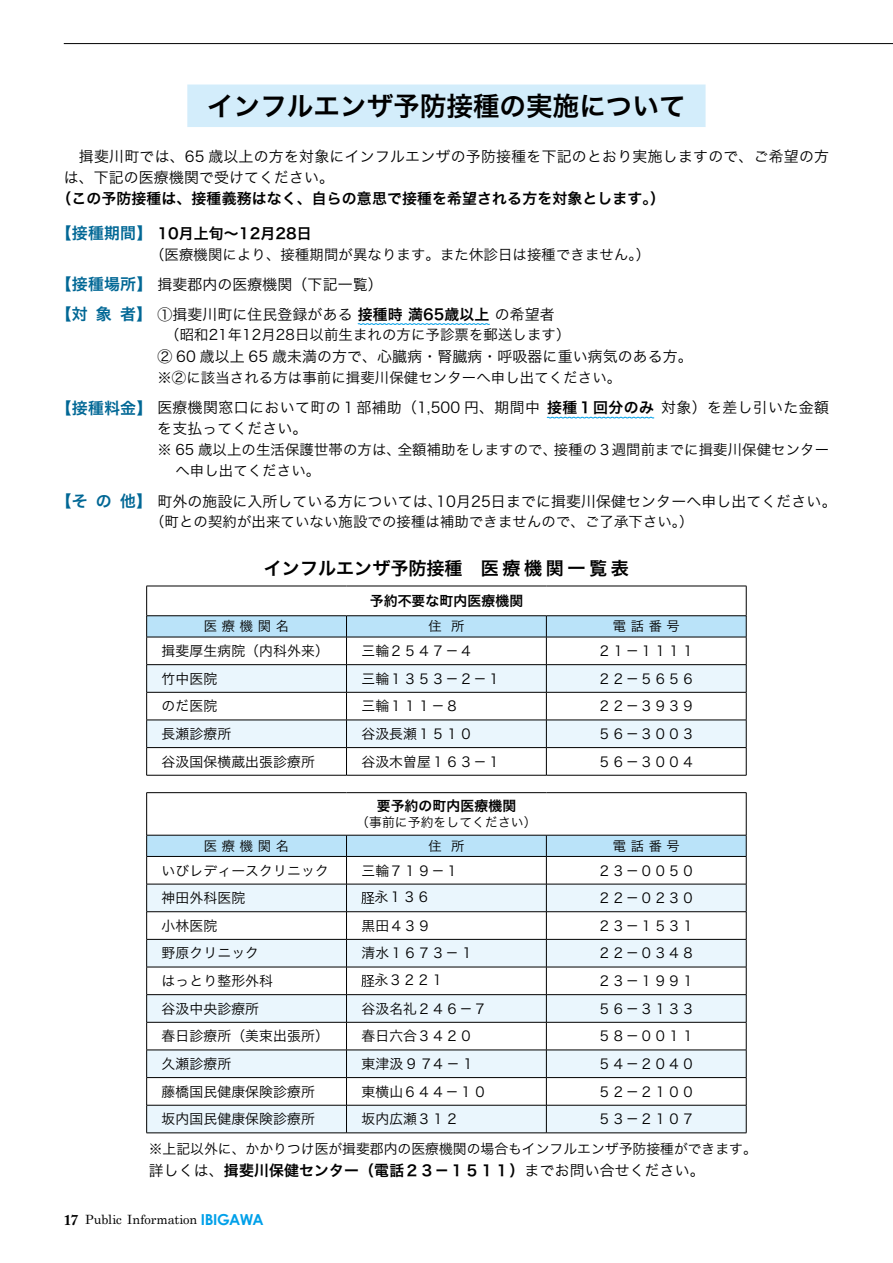
<style>
.page{position:relative;width:893px;height:1263px;background:#fff}
.page>*{position:absolute;margin:0;border:0;box-sizing:border-box;transform-origin:0 0}
.t1{font:26.55px "Hira Kaku Pro W6";color:#000}
.t2{font:18px "Hira Kaku Pro W6";color:#000}
.t3{font:15.9px "Hira Kaku Pro W6";color:#006795}
.t4{font:700 15.15px "Century Gothic";letter-spacing:-.035em;color:#00a0e9}
.t5{font:14.85px/21.3px "Hira Kaku Pro W3";letter-spacing:.01em;color:#000}
.t6{font:14.85px "Hira Kaku Pro W6";letter-spacing:.01em;color:#000}
.t7{font:14.85px/20.7px "Hira Kaku Pro W3";letter-spacing:.03em;color:#000}
.t8{font:14.85px "Hira Kaku Pro W6";letter-spacing:.03em;color:#000}
.t9{font:700 14.85px "Adobe Caslon Pro";color:#000}
.t10{font:14.4px/21.3px "Hira Kaku Pro W3";letter-spacing:.01em;color:#000}
.t11{font:13.8px/29.4px "Hira Kaku Pro W3";letter-spacing:.01em;color:#000}
.t12{font:13.8px "Hira Kaku Pro W6";letter-spacing:.01em;color:#000}
.t13{font:13.35px "Hira Kaku Pro W3";letter-spacing:.355em;color:#000}
.t14{font:12.75px "Century";letter-spacing:-.01em;color:#000}
.t15{font:12.75px "Hira Kaku Pro W3";letter-spacing:.01em;color:#000}
.s1{font-size:15.9px;color:#006795}
.s2{font-family:"Hira Kaku Pro W6";font-size:15.9px;color:#006795}
.s3{font-family:"Hira Kaku Pro W6"}
.s4{font-size:14.85px}
.s5{font-family:"Hira Kaku Pro W3"}
</style>
<div class="page">
<hr style="left:64px;top:43px;width:829px;height:1px;background:#000">
<div style="left:187px;top:85px;width:519px;height:42px;background:#d3edfb"></div>
<svg style="left:357px;top:323px;width:133px;height:2px"></svg>
<svg style="left:547px;top:417px;width:107px;height:1px"></svg>
<svg style="left:146px;top:586px;width:601px;height:189px"></svg>
<hr style="left:146px;top:775px;width:200px;height:1px;background:#000">
<hr style="left:346px;top:775px;width:200px;height:1px;background:#000">
<hr style="left:546px;top:775px;width:200px;height:1px;background:#000">
<hr style="left:146px;top:792px;width:200px;height:1px;background:#000">
<hr style="left:146px;top:793px;width:1px;height:42px;background:#000">
<hr style="left:346px;top:792px;width:200px;height:1px;background:#000">
<hr style="left:546px;top:792px;width:200px;height:1px;background:#000">
<hr style="left:746px;top:793px;width:1px;height:42px;background:#000">
<svg style="left:146px;top:835px;width:601px;height:298px"></svg>
<h1 class="t1" style="left:207px;top:82px;width:480px">インフルエンザ予防接種の実施について</h1>
<p class="t5" style="left:64px;top:145px;width:767px">　揖斐川町では、65 歳以上の方を対象にインフルエンザの予防接種を下記のとおり実施しますので、ご希望の方は、下記の医療機関で受けてください。</p>
<p class="t6" style="left:56px;top:185px;width:610px">（この予防接種は、接種義務はなく、自らの意思で接種を希望される方を対象とします (。</p>
<p class="t6" style="left:56px;top:220px;width:258px"><span class="s1">【接種期間】</span> 10月上旬～12月28日</p>
<p class="t10" style="left:150px;top:242px;width:501px">（医療機関により、接種期間が異なります。また休診日は接種できません (。</p>
<p class="t5" style="left:120px;top:269px;width:436px;line-height:29.7px;text-indent:-64px"><span class="s2">【接種場所】</span>揖斐郡内の医療機関（下記一覧(<br><span class="s2">者】</span> ①揖斐川町に住民登録がある<span class="s3">接種時満65歳以上</span>の希望者</p>
<p class="t3" style="left:96px;top:300px;width:17px">象</p>
<p class="t3" style="left:56px;top:300px;width:34px">【対</p>
<p class="t10" style="left:157px;top:323px;width:414px"><span class="s4">　</span>（昭和21年12月28日以前生まれの方に予診票を郵送します(</p>
<p class="t5" style="left:157px;top:344px;width:537px">② 60 歳以上 65 歳未満の方で、心臓病・腎臓病・呼吸器に重い病気のある方。</p>
<p class="t10" style="left:142px;top:366px;width:480px"><span class="s4">　</span>※②に該当される方は事前に揖斐川保健センターへ申し出てください。</p>
<p class="t7" style="left:661px;top:396px;width:169px">対象）を差し引いた金額</p>
<p class="t7" style="left:157px;top:396px;width:384px;text-indent:-101px"><span class="s2">【接種料金】</span>医療機関窓口において町の１部補助（1,500 円、期間中を支払ってください。</p>
<p class="t8" style="left:547px;top:394px;width:108px">接種１回分のみ</p>
<p class="t3" style="left:56px;top:487px;width:34px">【そ</p>
<p class="t3" style="left:96px;top:487px;width:17px">の</p>
<p class="t10" style="left:554px;top:438px;width:277px">接種の３週間前までに揖斐川保健センター</p>
<p class="t10" style="left:175px;top:438px;width:227px;text-indent:-18px">※ 65 歳以上の生活保護世帯の方は、へ申し出てください。</p>
<p class="t10" style="left:398px;top:438px;width:161px">全額補助をしますので、</p>
<p class="t5" style="left:120px;top:490px;width:324px"><span class="s2">他】</span>町外の施設に入所している方については、</p>
<p class="t5" style="left:436px;top:490px;width:402px">10月25日までに揖斐川保健センターへ申し出てください。</p>
<p class="t10" style="left:150px;top:510px;width:545px">（町との契約が出来ていない施設での接種は補助できませんので、ご了承下さい (。</p>
<h2 class="t2" style="left:264px;top:552px;width:367px">インフルエンザ予防接種　医療機関一覧表</h2>
<p class="t12" style="left:370px;top:588px;width:155px">予約不要な町内医療機関</p>
<p class="t13" style="left:613px;top:614px;width:69px">電話番号</p>
<p class="t13" style="left:204px;top:614px;width:87px">医療機関名</p>
<p class="t13" style="left:429px;top:614px;width:15px">住</p>
<p class="t13" style="left:451px;top:614px;width:15px">所</p>
<p class="t11" style="left:162px;top:635px;width:169px">揖斐厚生病院（内科外来）</p>
<p class="t11" style="left:361px;top:635px;width:113px">三輪２５４７－４</p>
<p class="t11" style="left:597px;top:635px;width:99px">２１－１１１１</p>
<p class="t11" style="left:162px;top:663px;width:57px">竹中医院</p>
<p class="t11" style="left:361px;top:663px;width:141px">三輪１３５３－２－１</p>
<p class="t11" style="left:597px;top:663px;width:99px">２２－５６５６</p>
<p class="t11" style="left:162px;top:690px;width:57px">のだ医院</p>
<p class="t11" style="left:361px;top:690px;width:99px">三輪１１１－８</p>
<p class="t11" style="left:597px;top:690px;width:99px">２２－３９３９</p>
<p class="t11" style="left:162px;top:718px;width:71px">長瀬診療所</p>
<p class="t11" style="left:361px;top:718px;width:113px">谷汲長瀬１５１０</p>
<p class="t11" style="left:597px;top:718px;width:99px">５６－３００３</p>
<p class="t11" style="left:162px;top:746px;width:155px">谷汲国保横蔵出張診療所</p>
<p class="t11" style="left:361px;top:746px;width:141px">谷汲木曽屋１６３－１</p>
<p class="t11" style="left:597px;top:746px;width:99px">５６－３００４</p>
<p class="t12" style="left:377px;top:793px;width:141px">要予約の町内医療機関</p>
<p class="t15" style="left:356px;top:811px;width:182px">（事前に予約をしてください(</p>
<p class="t13" style="left:204px;top:834px;width:87px">医療機関名</p>
<p class="t13" style="left:429px;top:834px;width:15px">住</p>
<p class="t13" style="left:451px;top:834px;width:15px">所</p>
<p class="t13" style="left:613px;top:834px;width:69px">電話番号</p>
<p class="t11" style="left:162px;top:855px;width:169px">いびレディースクリニック</p>
<p class="t11" style="left:361px;top:855px;width:99px">三輪７１９－１</p>
<p class="t11" style="left:597px;top:855px;width:99px">２３－００５０</p>
<p class="t11" style="left:162px;top:882px;width:85px">神田外科医院</p>
<p class="t11" style="left:375px;top:881px;width:57px">永１３６</p>
<p class="t11" style="left:597px;top:882px;width:99px">２２－０２３０</p>
<p class="t11" style="left:162px;top:910px;width:57px">小林医院</p>
<p class="t11" style="left:361px;top:910px;width:71px">黒田４３９</p>
<p class="t11" style="left:597px;top:910px;width:99px">２３－１５３１</p>
<p class="t11" style="left:162px;top:937px;width:99px">野原クリニック</p>
<p class="t11" style="left:361px;top:937px;width:112px">清水１６７３－ 1</p>
<p class="t11" style="left:597px;top:937px;width:99px">２２－０３４８</p>
<p class="t11" style="left:162px;top:965px;width:113px">はっとり整形外科</p>
<p class="t11" style="left:375px;top:964px;width:71px">永３２２１</p>
<p class="t11" style="left:597px;top:965px;width:99px">２３－１９９１</p>
<p class="t11" style="left:162px;top:993px;width:99px">谷汲中央診療所</p>
<p class="t11" style="left:361px;top:993px;width:127px">谷汲名礼２４６－７</p>
<p class="t11" style="left:597px;top:993px;width:99px">５６－３１３３</p>
<p class="t11" style="left:162px;top:1020px;width:169px">春日診療所（美束出張所）</p>
<p class="t11" style="left:361px;top:1020px;width:113px">春日六合３４２０</p>
<p class="t11" style="left:597px;top:1020px;width:99px">５８－００１１</p>
<p class="t11" style="left:162px;top:1048px;width:71px">久瀬診療所</p>
<p class="t11" style="left:361px;top:1048px;width:113px">東津汲 9７4－ 1</p>
<p class="t11" style="left:597px;top:1048px;width:99px">５４－２０４０</p>
<p class="t11" style="left:162px;top:1076px;width:155px">藤橋国民健康保険診療所</p>
<p class="t11" style="left:361px;top:1076px;width:127px">東横山６４４－１０</p>
<p class="t11" style="left:597px;top:1076px;width:99px">５２－２１００</p>
<p class="t11" style="left:149px;top:1103px;width:610px;text-indent:13px">坂内国民健康保険診療所<br>※上記以外に、かかりつけ医が揖斐郡内の医療機関の場合もインフルエンザ予防接種ができます。</p>
<p class="t6" style="left:149px;top:1157px;width:557px"><span class="s5">詳しくは、</span>揖斐川保健センター（電話２３－１５１１）<span class="s5">までお問い合せください。</span></p>
<p class="t11" style="left:361px;top:1103px;width:99px">坂内広瀬３１２</p>
<p class="t11" style="left:597px;top:1103px;width:99px">５３－２１０７</p>
<p class="t4" style="left:201px;top:1208px;width:64px">IBIGAWA</p>
<p class="t9" style="left:64px;top:1211px;width:16px">17</p>
<p class="t14" style="left:85px;top:1209px;width:114px">Public Information</p>
</div>
